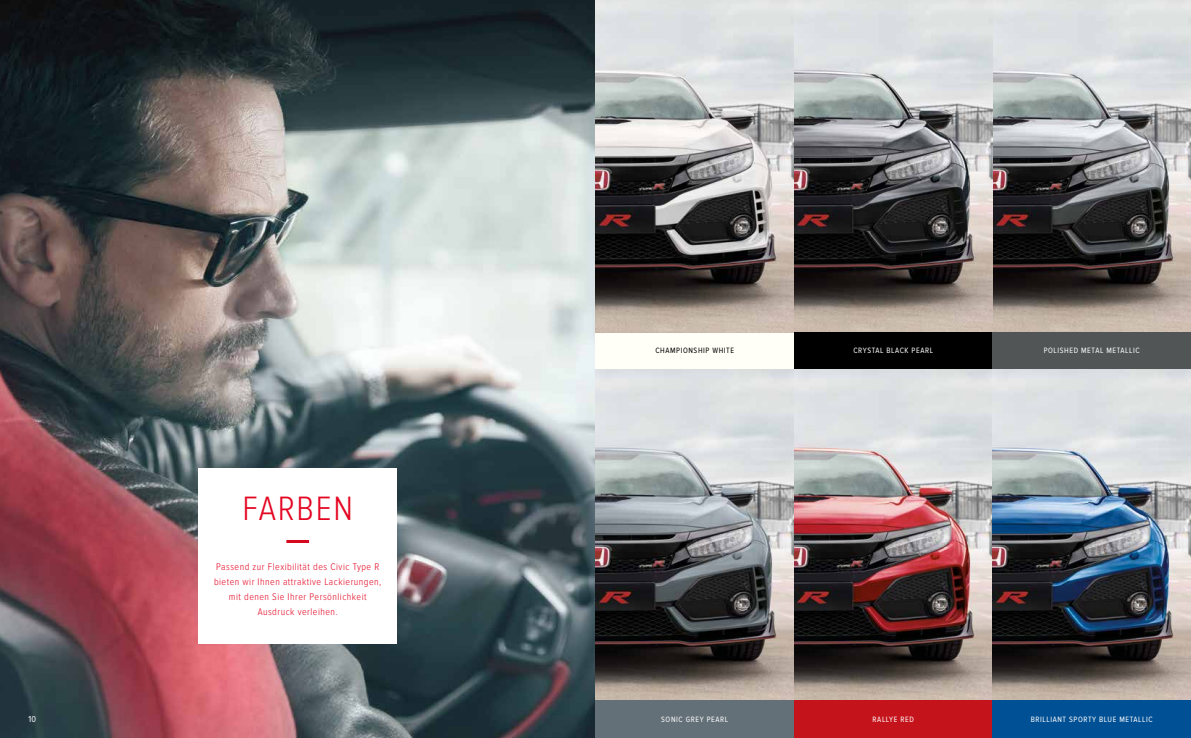
<style>
.page{position:relative;width:1191px;height:738px;background:#fff}
.page>*{position:absolute;margin:0;border:0;box-sizing:border-box;transform-origin:0 0}
.t1{font:300 35px "Proxima Nova Cond";color:#e40521}
.t2{font:300 10px/15px "Proxima Nova Cond";letter-spacing:.05em;color:#e40521;text-align:center}
.t3{font:9px "Proxima Nova Cond";color:#fff}
.t4{font:8px "Proxima Nova Cond";letter-spacing:.075em;color:#fff}
.t5{font:8px "Proxima Nova Cond";letter-spacing:.075em;color:#000}
</style>
<div class="page">
<img style="left:0;top:0;width:595px;height:737px">
<div style="left:595px;top:332px;width:199px;height:37px;background:#fffef7"></div>
<img style="left:595px;top:0;width:596px;height:332px">
<img style="left:595px;top:369px;width:596px;height:331px">
<div style="left:595px;top:700px;width:199px;height:37px;background:#647078"></div>
<div style="left:794px;top:700px;width:198px;height:37px;background:#c5131b"></div>
<div style="left:992px;top:700px;width:199px;height:37px;background:#005095"></div>
<div style="left:794px;top:332px;width:198px;height:37px;background:#000"></div>
<div style="left:992px;top:332px;width:199px;height:37px;background:#515556"></div>
<div style="left:198px;top:468px;width:199px;height:175px;background:#fff"></div>
<hr style="left:286px;top:539px;width:23px;height:3px;background:#d6081f">
<p class="t3" style="left:28px;top:713px;width:9px">10</p>
<h1 class="t1" style="left:243px;top:488px;width:112px">Farben</h1>
<p class="t2" style="left:214px;top:559px;width:169px">Passend zur Flexibilität des Civic Type R bieten wir Ihnen attraktive Lackierungen, mit denen Sie Ihrer Persönlichkeit Ausdruck verleihen.</p>
<p class="t5" style="left:655px;top:345px;width:80px">CHAMPIONSHIP WHITE</p>
<p class="t4" style="left:853px;top:345px;width:81px">CRYSTAL BLACK PEARL</p>
<p class="t4" style="left:1043px;top:345px;width:98px">POLISHED METAL METALLIC</p>
<p class="t4" style="left:661px;top:714px;width:68px">SONIC GREY PEARL</p>
<p class="t4" style="left:872px;top:714px;width:43px">RALLYE RED</p>
<p class="t4" style="left:1030px;top:714px;width:123px">BRILLIANT SPORTY BLUE METALLIC</p>
</div>
